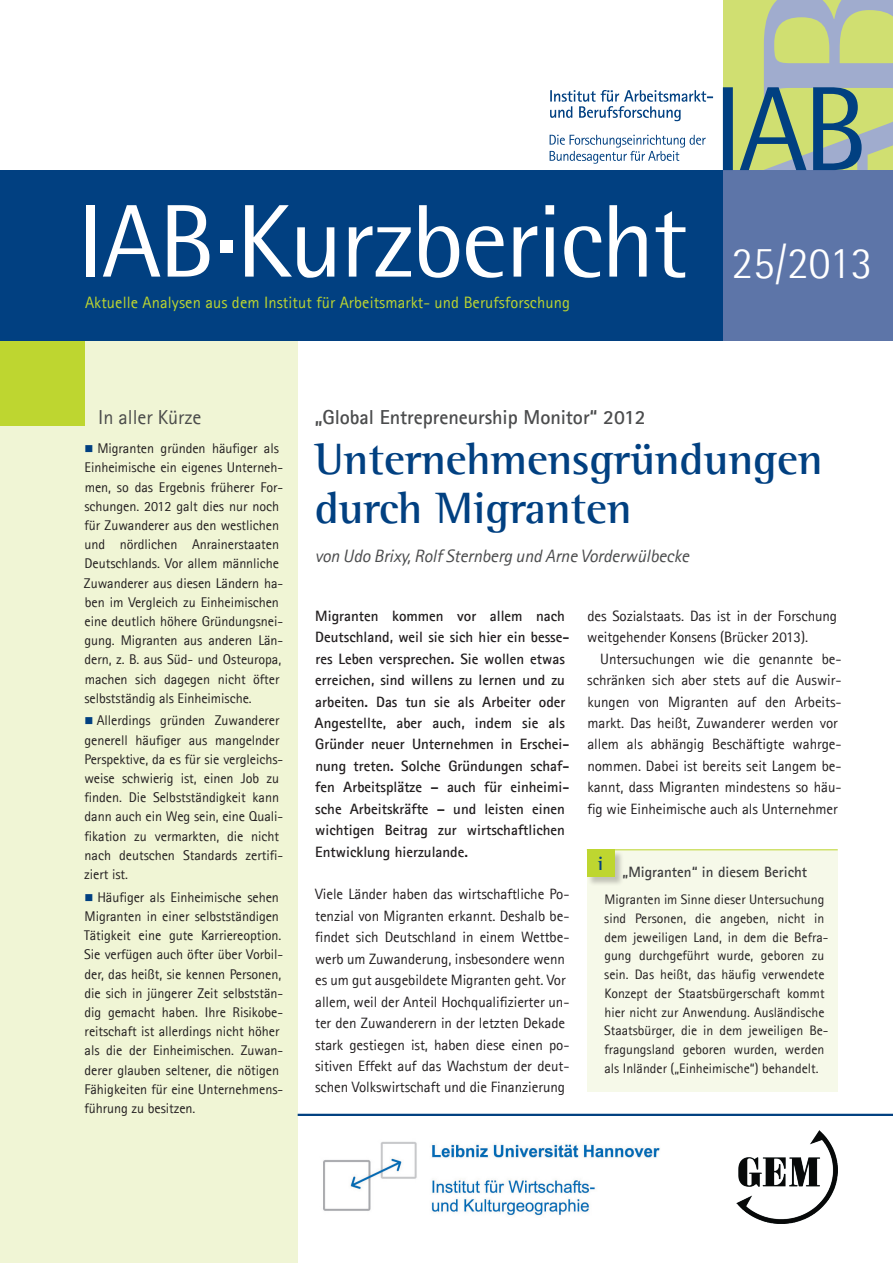
<style>
.page{position:relative;width:893px;height:1263px;background:#fff}
.page>*{position:absolute;margin:0;border:0;box-sizing:border-box;transform-origin:0 0}
.t1{font:103.5px "Agfa Rotis Semisans";letter-spacing:-.025em;color:#fff}
.Head{font:700 45px/49.5px "Agfa Rotis Semi Serif";letter-spacing:-.005em;color:#014081}
.t2{font:300 45px "Agfa Rotis Semisans";color:#fff}
.Kopfzeile{font:700 20.25px "Agfa Rotis Sans Serif";letter-spacing:-.005em;color:#4b4c4d}
.t3{font:20.25px "Agfa Rotis Sans Serif";letter-spacing:-.005em;color:#4b4c4b}
.i{font:700 19.5px "Agfa Rotis Semi Serif";color:#014081}
.Autoren{font:italic 18px "Agfa Rotis Sans Serif";letter-spacing:-.01em;color:#4b4c4d}
.t4{font:16.5px "Agfa Rotis Sans Serif";letter-spacing:.005em;color:#bed630}
.Fließtext_1__Absatz{font:15px/21.5px "Agfa Rotis Sans Serif";letter-spacing:-.005em;color:#231f20}
.Einleitungstext{font:700 15px/21.5px "Agfa Rotis Sans Serif";color:#231f20}
.Fließtext{font:15px/21.5px "Agfa Rotis Sans Serif";letter-spacing:-.005em;color:#231f20}
.Kastentext-Überschri{font:700 15px "Agfa Rotis Sans Serif";color:#3e3e3f}
.t5{font:14.1px/19.2px "Agfa Rotis Sans Serif";letter-spacing:-.005em;color:#231f20}
.Kastentext{font:13.8px/18.8px "Agfa Rotis Sans Serif";color:#231f20}
</style>
<div class="page">
<div style="left:0;top:340px;width:298px;height:923px;background:#f0f5d5"></div>
<div style="left:0;top:340px;width:85px;height:85px;background:#bed630"></div>
<div style="left:0;top:170px;width:723px;height:170px;background:#014081"></div>
<div style="left:723px;top:170px;width:170px;height:170px;background:#5d75a8"></div>
<svg style="left:550px;top:90px;width:163px;height:31px"></svg>
<svg style="left:550px;top:135px;width:156px;height:29px"></svg>
<svg style="left:723px;top:0;width:170px;height:170px;background:#a2b78d"></svg>
<div style="left:220px;top:240px;width:13px;height:13px;background:#fff"></div>
<img style="left:736px;top:1130px;width:101px;height:94px">
<hr style="left:298px;top:1114px;width:595px;height:2px;background:#014081">
<img style="left:323px;top:1141px;width:337px;height:75px">
<div style="left:587px;top:849px;width:251px;height:243px;background:#f6f9e9"></div>
<div style="left:587px;top:850px;width:37px;height:36px;background:#231f20;opacity:.25"></div>
<div style="left:587px;top:849px;width:27px;height:28px;background:#bed630"></div>
<hr style="left:587px;top:849px;width:251px;height:1px;background:#bed630">
<h1 class="t1" style="left:78px;top:181px;width:612px">IAB Kurzbericht</h1>
<p class="t4" style="left:85px;top:292px;width:486px">Aktuelle Analysen aus dem Institut für Arbeitsmarkt- und Berufsforschung</p>
<p class="t2" style="left:731px;top:237px;width:142px">25/2013</p>
<p class="t3" style="left:98px;top:405px;width:105px">In aller Kürze</p>
<p class="t5" style="left:84px;top:439px;width:201px;text-indent:13px">Migranten gründen häufiger als Einheimische ein eigenes Unterneh&shy;men, so das Ergebnis früherer For&shy;schungen. 2012 galt dies nur noch für Zuwanderer aus den westlichen und nördlichen Anrainerstaaten Deutschlands. Vor allem männliche Zuwanderer aus diesen Ländern ha&shy;ben im Vergleich zu Einheimischen eine deutlich höhere Gründungsnei&shy;gung. Migranten aus anderen Län&shy;dern, z. B. aus Süd- und Osteuropa, machen sich dagegen nicht öfter selbstständig als Einheimische.</p>
<p class="t5" style="left:84px;top:711px;width:200px;text-indent:12px">Allerdings gründen Zuwanderer generell häufiger aus mangelnder<br>Perspektive, da es für sie vergleichs&shy;weise schwierig ist, einen Job zu finden. Die Selbstständigkeit kann dann auch ein Weg sein, eine Quali&shy;fikation zu vermarkten, die nicht nach deutschen Standards zertifi&shy;ziert ist.</p>
<p class="t5" style="left:84px;top:887px;width:201px;text-indent:13px">Häufiger als Einheimische sehen Migranten in einer selbstständigen Tätigkeit eine gute Karriereoption.<br>Sie verfügen auch öfter über Vorbil&shy;der, das heißt, sie kennen Personen, die sich in jüngerer Zeit selbststän&shy;dig gemacht haben. Ihre Risikobe&shy;reitschaft ist allerdings nicht höher als die der Einheimischen. Zuwan&shy;derer glauben seltener, die nötigen Fähigkeiten für eine Unternehmens&shy;führung zu besitzen.</p>
<p class="Kopfzeile" style="left:315px;top:405px;width:333px">„Global Entrepreneurship Monitor“ 2012</p>
<p class="Head" style="left:315px;top:434px;width:510px">Unternehmensgründungen durch Migranten</p>
<p class="Autoren" style="left:315px;top:545px;width:376px">von Udo Brixy, Rolf Sternberg und Arne Vorderwülbecke</p>
<p class="Einleitungstext" style="left:315px;top:605px;width:256px">Migranten kommen vor allem nach Deutschland, weil sie sich hier ein besse&shy;res Leben versprechen. Sie wollen etwas erreichen, sind willens zu lernen und zu arbeiten. Das tun sie als Arbeiter oder Angestellte, aber auch, indem sie als Gründer neuer Unternehmen in Erschei&shy;nung treten. Solche Gründungen schaf&shy;fen Arbeitsplätze – auch für einheimi&shy;sche Arbeitskräfte – und leisten einen wichtigen Beitrag zur wirtschaftlichen Entwicklung hierzulande.</p>
<p class="Fließtext_1__Absatz" style="left:315px;top:883px;width:256px">Viele Länder haben das wirtschaftliche Po&shy;tenzial von Migranten erkannt. Deshalb be&shy;findet sich Deutschland in einem Wettbe&shy;werb um Zuwanderung, insbesondere wenn es um gut ausgebildete Migranten geht. Vor allem, weil der Anteil Hochqualifizierter un&shy;ter den Zuwanderern in der letzten Dekade stark gestiegen ist, haben diese einen po&shy;sitiven Effekt auf das Wachstum der deut&shy;schen Volkswirtschaft und die Finanzierung</p>
<p class="Fließtext_1__Absatz" style="left:587px;top:605px;width:251px">des Sozialstaats. Das ist in der Forschung weitgehender Konsens (Brücker 2013).</p>
<p class="Fließtext" style="left:587px;top:648px;width:256px;text-indent:13px">Untersuchungen wie die genannte be&shy;schränken sich aber stets auf die Auswir&shy;kungen von Migranten auf den Arbeits&shy;markt. Das heißt, Zuwanderer werden vor allem als abhängig Beschäftigte wahrge&shy;nommen. Dabei ist bereits seit Langem be&shy;kannt, dass Migranten mindestens so häu&shy;fig wie Einheimische auch als Unternehmer</p>
<p class="i" style="left:598px;top:852px;width:7px">i</p>
<p class="Kastentext-Überschri" style="left:622px;top:862px;width:186px">„Migranten“ in diesem Bericht</p>
<p class="Kastentext" style="left:604px;top:890px;width:226px">Migranten im Sinne dieser Untersuchung sind Personen, die angeben, nicht in dem jeweiligen Land, in dem die Befra&shy;gung durchgeführt wurde, geboren zu sein. Das heißt, das häufig verwendete Konzept der Staatsbürgerschaft kommt hier nicht zur Anwendung. Ausländische Staatsbürger, die in dem jeweiligen Be&shy;fragungsland geboren wurden, werden als Inländer („Einheimische“) behandelt.</p>
</div>
